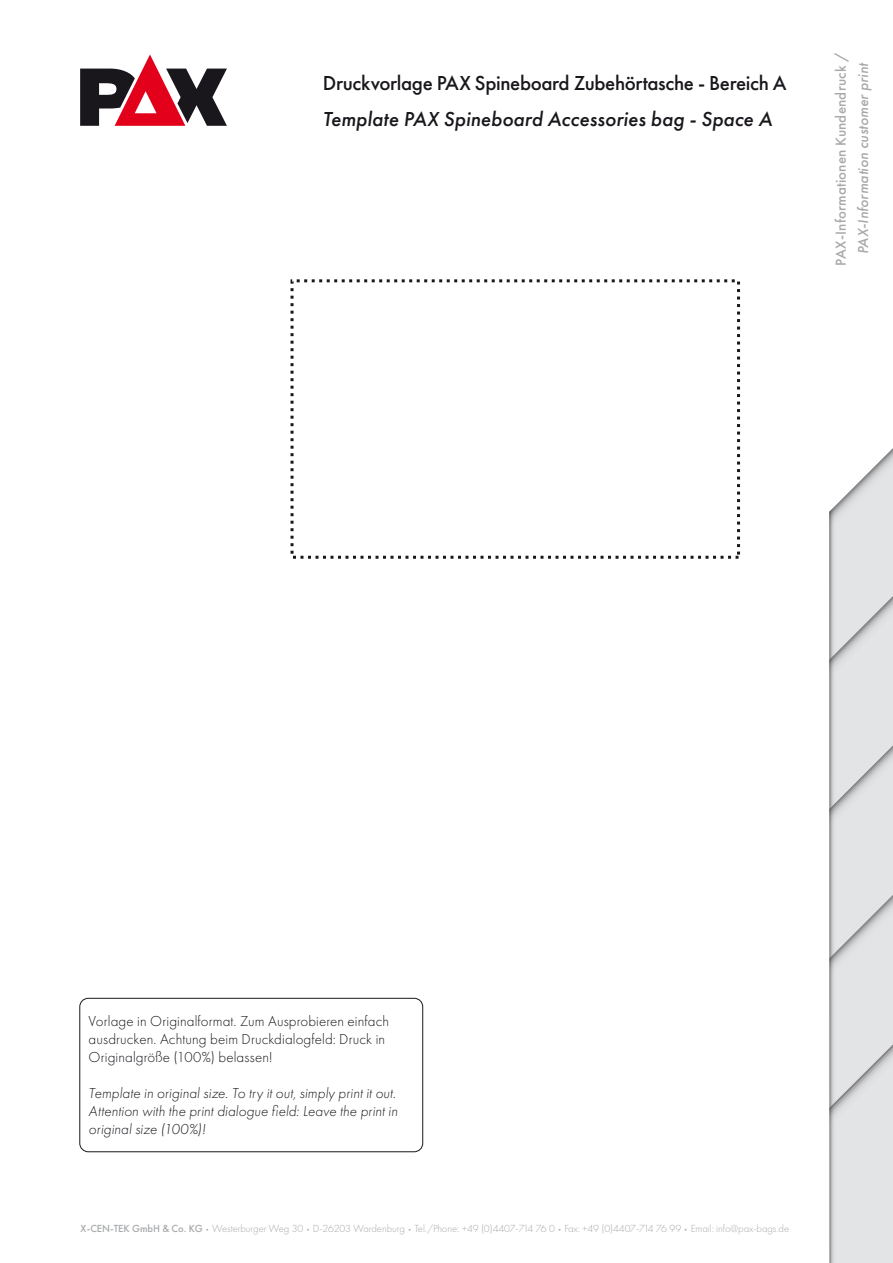
<style>
.page{position:relative;width:893px;height:1263px;background:#fff}
.page>*{position:absolute;margin:0;border:0;box-sizing:border-box;transform-origin:0 0}
.t1{font:500 21px "Futura PT";letter-spacing:-.02em;color:#1a171c}
.t2{font:italic 500 21px "Futura PT";color:#1a171c}
.t3{font:italic 300 15px/18px "Futura PT";letter-spacing:.005em;color:#1a171c}
.t4{font:300 15px/18px "Futura PT";letter-spacing:.005em;color:#1a171c}
.t5{font:500 15px "Futura PT";letter-spacing:.01em;color:#a7a9ab}
.t6{font:italic 500 15px "Futura PT";letter-spacing:.01em;color:#a7a9ab}
.t7{font:300 10.65px "Futura PT";letter-spacing:-.005em;color:#a7a9ab}
.s1{font-weight:500}
.s2{font-size:6.6px}
</style>
<div class="page">
<svg style="left:80px;top:54px;width:147px;height:72px"></svg>
<svg style="left:829px;top:448px;width:64px;height:815px;background:#dddedf"></svg>
<div style="left:291px;top:279px;width:449px;height:280px;border:3px dashed #1a171c"></div>
<div style="left:79px;top:998px;width:344px;height:154px;border:1px solid #1a171c;border-radius:9px"></div>
<h1 class="t1" style="left:323px;top:70px;width:465px">Druckvorlage PAX Spineboard Zubehörtasche - Bereich A</h1>
<h1 class="t2" style="left:323px;top:106px;width:451px">Template PAX Spineboard Accessories bag - Space A</h1>
<h2 class="t5" style="left:832px;top:266px;width:215px;rotate:-90deg">PAX-Informationen Kundendruck /</h2>
<h2 class="t6" style="left:854px;top:254px;width:193px;rotate:-90deg">PAX-Information customer print</h2>
<h2 class="t4" style="left:89px;top:1012px;width:302px">Vorlage in Originalformat. Zum Ausprobieren einfach ausdrucken. Achtung beim Druckdialogfeld: Druck in<br>Originalgröße (100%) belassen!</h2>
<h2 class="t3" style="left:89px;top:1084px;width:311px">Template in original size. To try it out, simply print it out.<br>Attention with the print dialogue field: Leave the print in original size (100%)!</h2>
<p class="t7" style="left:81px;top:1223px;width:710px"><span class="s1">X-CEN-TEK GmbH &amp; Co. KG</span> <span class="s2">•</span> Westerburger Weg 30 <span class="s2">•</span> D-26203 Wardenburg <span class="s2">•</span> Tel./Phone: +49 (0)4407-714 76 0 <span class="s2">•</span> Fax: +49 (0)4407-714 76 99 <span class="s2">•</span> Email: info@pax-bags.de</p>
</div>
